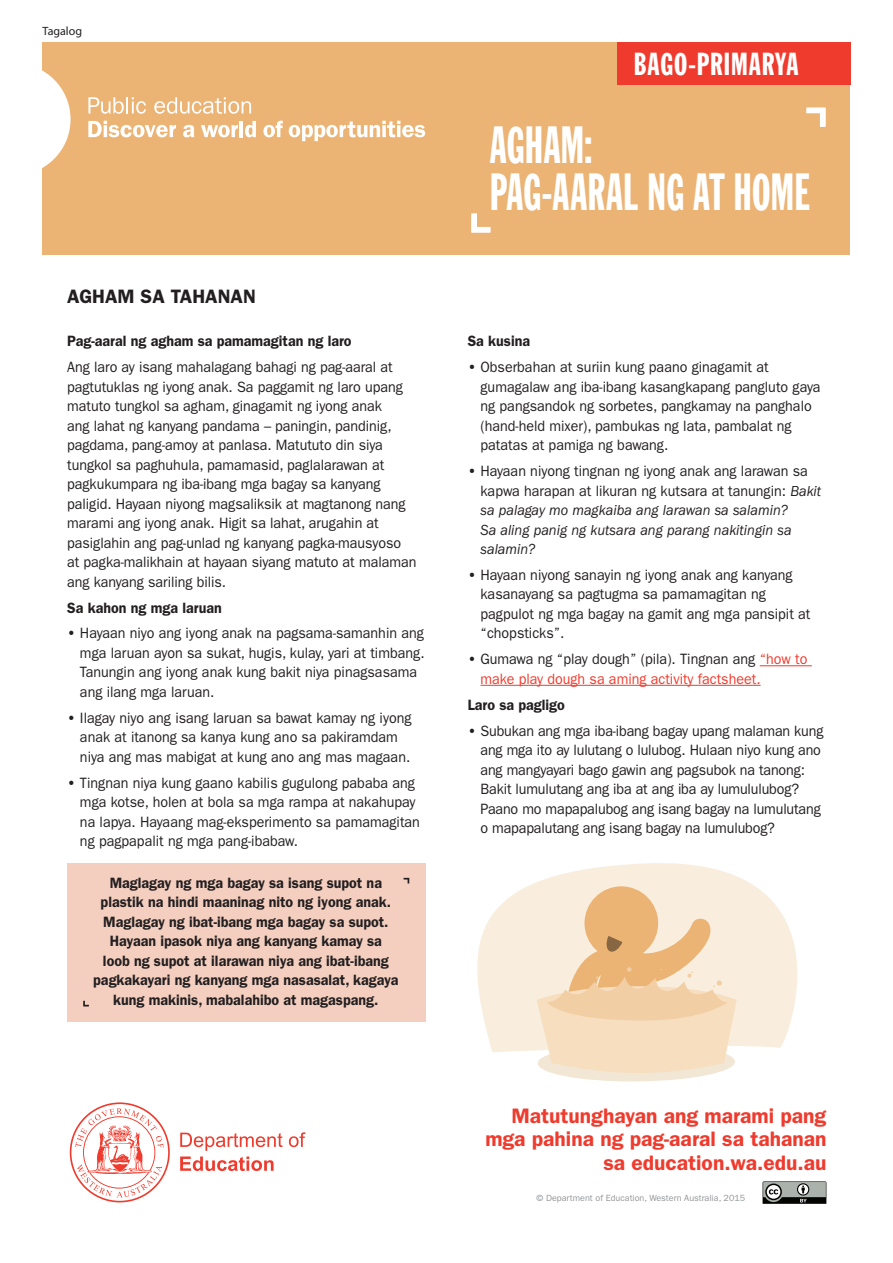
<style>
.page{position:relative;width:893px;height:1263px;background:#fff}
.page>*{position:absolute;margin:0;border:0;box-sizing:border-box;transform-origin:0 0}
.t1{font:51px "Franklin Gothic Extra Cond";letter-spacing:.005em;color:#fff;scale:.85 1}
.t2{font:31.05px "Franklin Gothic Extra Cond";letter-spacing:.035em;color:#fff}
.t3{font:600 21px/23.5px "ITC Franklin Gothic Std";color:#ef3b2d;text-align:right}
.t4{font:600 19.5px "ITC Franklin Gothic Std";color:#231f20}
.t5{font:15px/19.5px "ITC Franklin Gothic Std";letter-spacing:-.005em;color:#231f20;scale:.95 1}
.t6{font:600 15px/19.5px "ITC Franklin Gothic Std";color:#231f20;text-align:center;scale:.95 1}
.t7{font:italic 15px/19.5px "ITC Franklin Gothic Std";color:#231f20;scale:.95 1}
.t8{font:15px/19.5px "ITC Franklin Gothic Std";color:#ef3b2d;scale:.95 1}
.t9{font:12px "Myriad Pro";color:#231f20}
.t10{font:9px "ITC Franklin Gothic Std";color:#939598}
.s1{font-weight:600}
.s2{font-weight:600;font-style:normal}
.s3{font-style:normal}
.s4{font-weight:600;color:#231f20}
.s5{color:#231f20}
</style>
<div class="page">
<div style="left:43px;top:43px;width:807px;height:212px;background:#ebb374"></div>
<div style="left:617px;top:43px;width:233px;height:42px;background:#ef3b2d"></div>
<svg style="left:42px;top:63px;width:29px;height:112px"></svg>
<svg style="left:88px;top:97px;width:58px;height:17px"></svg>
<svg style="left:154px;top:97px;width:97px;height:17px"></svg>
<svg style="left:88px;top:121px;width:88px;height:16px"></svg>
<svg style="left:183px;top:125px;width:11px;height:12px"></svg>
<svg style="left:201px;top:125px;width:37px;height:12px"></svg>
<hr style="left:240px;top:121px;width:3px;height:16px;background:#fff">
<svg style="left:245px;top:121px;width:11px;height:16px"></svg>
<svg style="left:263px;top:121px;width:20px;height:16px"></svg>
<svg style="left:289px;top:121px;width:136px;height:20px"></svg>
<svg style="left:70px;top:1102px;width:100px;height:100px"></svg>
<svg style="left:289px;top:1132px;width:16px;height:15px"></svg>
<svg style="left:180px;top:1132px;width:103px;height:39px"></svg>
<svg style="left:763px;top:1181px;width:63px;height:23px"></svg>
<svg style="left:471px;top:213px;width:20px;height:20px"></svg>
<svg style="left:806px;top:107px;width:20px;height:20px"></svg>
<hr style="left:760px;top:665px;width:52px;height:1px;background:#ef3b2d">
<hr style="left:480px;top:685px;width:281px;height:1px;background:#ef3b2d">
<div style="left:67px;top:863px;width:358px;height:159px;background:#f4cfc0"></div>
<svg style="left:404px;top:878px;width:5px;height:5px"></svg>
<svg style="left:83px;top:1001px;width:6px;height:5px"></svg>
<svg style="left:477px;top:863px;width:320px;height:189px;fill:#f9eedd"></svg>
<div style="left:584px;top:886px;width:74px;height:74px;background:#ebb374;border-radius:50%"></div>
<svg style="left:537px;top:917px;width:200px;height:164px;background:#f3d8b6"></svg>
<p class="t9" style="left:43px;top:23px;width:41px">Tagalog</p>
<p class="t4" style="left:67px;top:284px;width:190px">AGHAM SA TAHANAN</p>
<p class="t6" style="left:67px;top:331px;width:301px">Pag-aaral ng agham sa pamamagitan ng laro</p>
<p class="t5" style="left:67px;top:357px;width:369px">Ang laro ay isang mahalagang bahagi ng pag-aaral at pagtutuklas ng iyong anak. Sa paggamit ng laro upang matuto tungkol sa agham, ginagamit ng iyong anak<br>ang lahat ng kanyang pandama – paningin, pandinig, pagdama, pang-amoy at panlasa. Matututo din siya tungkol sa paghuhula, pamamasid, paglalarawan at pagkukumpara ng iba-ibang mga bagay sa kanyang paligid. Hayaan niyong magsaliksik at magtanong nang marami ang iyong anak. Higit sa lahat, arugahin at pasiglahin ang pag-unlad ng kanyang pagka-mausyoso at pagka-malikhain at hayaan siyang matuto at malaman ang kanyang sariling bilis.</p>
<p class="t6" style="left:67px;top:598px;width:164px">Sa kahon ng mga laruan</p>
<p class="t5" style="left:80px;top:624px;width:364px;text-indent:-13px"><span class="s1">•</span> Hayaan niyo ang iyong anak na pagsama-samanhin ang mga laruan ayon sa sukat, hugis, kulay, yari at timbang.<br>Tanungin ang iyong anak kung bakit niya pinagsasama ang ilang mga laruan.</p>
<p class="t5" style="left:80px;top:708px;width:350px;text-indent:-13px"><span class="s1">•</span> Ilagay niyo ang isang laruan sa bawat kamay ng iyong anak at itanong sa kanya kung ano sa pakiramdam niya ang mas mabigat at kung ano ang mas magaan.</p>
<p class="t5" style="left:80px;top:773px;width:359px;text-indent:-13px"><span class="s1">•</span> Tingnan niya kung gaano kabilis gugulong pababa ang mga kotse, holen at bola sa mga rampa at nakahupay na lapya. Hayaang mag-eksperimento sa pamamagitan ng pagpapalit ng mga pang-ibabaw.</p>
<p class="t6" style="left:93px;top:873px;width:323px">Maglagay ng mga bagay sa isang supot na plastik na hindi maaninag nito ng iyong anak.<br>Maglagay ng ibat-ibang mga bagay sa supot.<br>Hayaan ipasok niya ang kanyang kamay sa<br>loob ng supot at ilarawan niya ang ibat-ibang pagkakayari ng kanyang mga nasasalat, kagaya kung makinis, mabalahibo at magaspang.</p>
<h2 class="t2" style="left:634px;top:48px;width:166px">BAGO-PRIMARYA</h2>
<p class="t1" style="left:490px;top:118px;width:123px">AGHAM:</p>
<p class="t1" style="left:490px;top:165px;width:378px">PAG-AARAL NG AT HOME</p>
<p class="t6" style="left:468px;top:331px;width:67px">Sa kusina</p>
<p class="t5" style="left:480px;top:357px;width:359px;text-indent:-13px"><span class="s1">•</span> Obserbahan at suriin kung paano ginagamit at gumagalaw ang iba-ibang kasangkapang pangluto gaya ng pangsandok ng sorbetes, pangkamay na panghalo (hand-held mixer), pambukas ng lata, pambalat ng patatas at pamiga ng bawang.</p>
<p class="t7" style="left:480px;top:461px;width:360px;text-indent:-13px"><span class="s2">•</span> <span class="s3">Hayaan niyong tingnan ng iyong anak ang larawan sa kapwa harapan at likuran ng kutsara at tanungin:</span> Bakit sa palagay mo magkaiba ang larawan sa salamin?<br>Sa aling panig ng kutsara ang parang nakitingin sa salamin?</p>
<p class="t5" style="left:480px;top:565px;width:349px;text-indent:-13px"><span class="s1">•</span> Hayaan niyong sanayin ng iyong anak ang kanyang kasanayang sa pagtugma sa pamamagitan ng pagpulot ng mga bagay na gamit ang mga pansipit at “chopsticks”.</p>
<p class="t8" style="left:480px;top:649px;width:346px;text-indent:-13px"><span class="s4">•</span> <span class="s5">Gumawa ng “play dough” (pila). Tingnan ang</span> “how to make play dough sa aming activity factsheet.</p>
<p class="t6" style="left:468px;top:695px;width:104px">Laro sa pagligo</p>
<p class="t5" style="left:480px;top:721px;width:362px;text-indent:-13px"><span class="s1">•</span> Subukan ang mga iba-ibang bagay upang malaman kung ang mga ito ay lulutang o lulubog. Hulaan niyo kung ano ang mangyayari bago gawin ang pagsubok na tanong:<br>Bakit lumulutang ang iba at ang iba ay lumululubog?<br>Paano mo mapapalubog ang isang bagay na lumulutang o mapapalutang ang isang bagay na lumulubog?</p>
<h3 class="t3" style="left:485px;top:1104px;width:343px">Matutunghayan ang marami pang mga pahina ng pag-aaral sa tahanan sa education.wa.edu.au</h3>
<p class="t10" style="left:536px;top:1193px;width:210px">© Department of Education, Western Australia, 2015</p>
</div>
